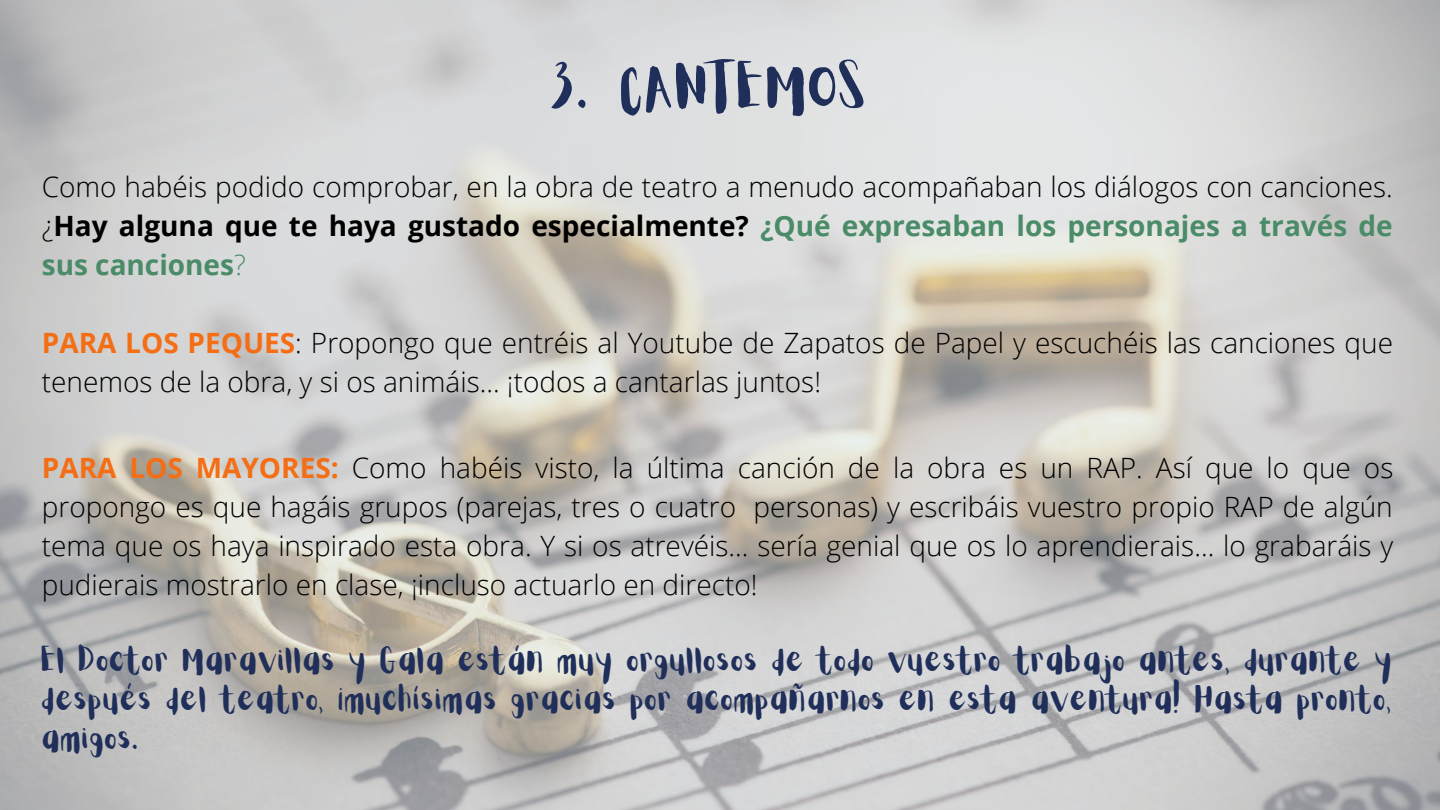
<style>
.page{position:relative;width:1440px;height:810px;background:#fff}
.page>*{position:absolute;margin:0;border:0;box-sizing:border-box;transform-origin:0 0}
.t1{font:52px "Aloja Extended";color:#202f5a}
.t2{font:300 28px/39px "Open Sans";color:#000;text-align:justify}
.t3{font:28px/39px "Aloja Extended";color:#202f5a;text-align:justify}
.s1{font-weight:700}
.s2{font-weight:700;color:#4a8b68}
.s3{color:#4a8b68}
.s4{font-weight:700;color:#f46e16}
</style>
<div class="page">
<h1 class="t1" style="left:551px;top:64px;width:319px">3. CANTEMOS</h1>
<p class="t2" style="left:42px;top:167px;width:1353px">Como habéis podido comprobar, en la obra de teatro a menudo acompañaban los diálogos con canciones. ¿<span class="s1">Hay alguna que te haya gustado especialmente?</span> <span class="s2">¿Qué expresaban los personajes a través de sus canciones</span><span class="s3">?</span></p>
<p class="t2" style="left:42px;top:323px;width:1353px"><span class="s4">PARA LOS PEQUES</span>: Propongo que entréis al Youtube de Zapatos de Papel y escuchéis las canciones que tenemos de la obra, y si os animáis... ¡todos a cantarlas juntos!</p>
<p class="t2" style="left:42px;top:448px;width:1353px"><span class="s4">PARA LOS MAYORES:</span> Como habéis visto, la última canción de la obra es un RAP. Así que lo que os propongo es que hagáis grupos (parejas, tres o cuatro personas) y escribáis vuestro propio RAP de algún tema que os haya inspirado esta obra. Y si os atrevéis... sería genial que os lo aprendierais... lo grabaráis y pudierais mostrarlo en clase, ¡incluso actuarlo en directo!</p>
<p class="t3" style="left:42px;top:643px;width:1353px">El Doctor Maravillas y Gala están muy orgullosos de todo vuestro trabajo antes, durante y después del teatro, ¡muchísimas gracias por acompañarnos en esta aventura! Hasta pronto, amigos.</p>
</div>
